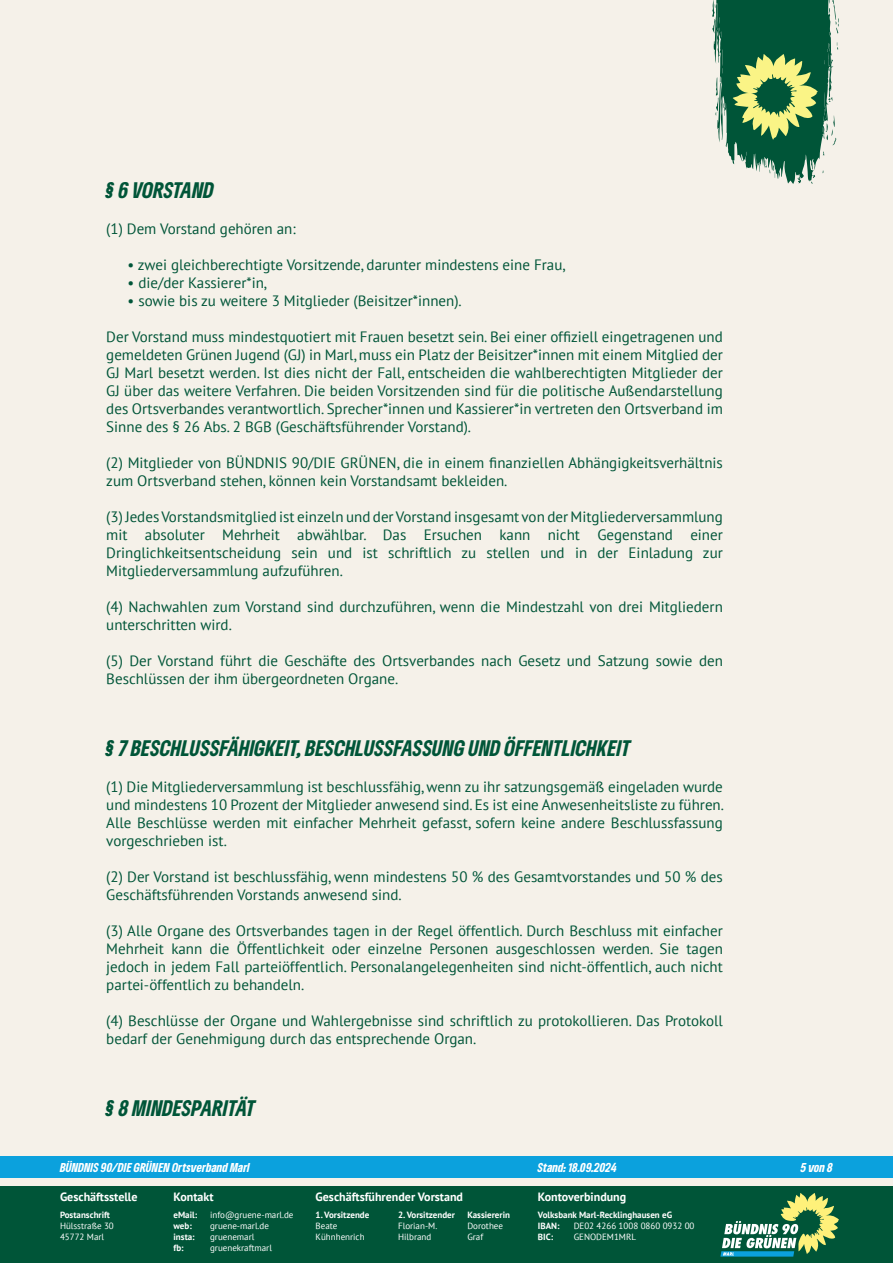
<style>
.page{position:relative;width:893px;height:1263px;background:#f5f1e9}
.page>*{position:absolute;margin:0;border:0;box-sizing:border-box;transform-origin:0 0}
.t1{font:italic 900 condensed 21px "Gruene Type";letter-spacing:.005em;color:#005538}
.t2{font:15px/18px "PT Sans";color:#005538}
.t3{font:700 12px "PT Sans";color:#fff}
.t4{font:italic 900 condensed 12px "Gruene Type";color:#fff}
.t5{font:9px/10.8px "PT Sans";color:#fff}
.t6{font:700 9px "PT Sans";color:#fff}
</style>
<div class="page">
<svg style="left:712px;top:0;width:127px;height:184px"></svg>
<div style="left:0;top:1186px;width:893px;height:77px;background:#005538"></div>
<svg style="left:720px;top:1193px;width:119px;height:63px"></svg>
<div style="left:0;top:1157px;width:893px;height:21px;background:#0ba1dd"></div>
<h1 class="t1" style="left:106px;top:176px;width:109px">§ 6 VORSTAND</h1>
<p class="t2" style="left:106px;top:219px;width:191px">(1) Dem Vorstand gehören an:</p>
<p class="t2" style="left:128px;top:255px;width:439px">• zwei gleichberechtigte Vorsitzende, darunter mindestens eine Frau,</p>
<p class="t2" style="left:128px;top:273px;width:141px">• die/der Kassierer*in,</p>
<p class="t2" style="left:128px;top:291px;width:336px">• sowie bis zu weitere 3 Mitglieder (Beisitzer*innen).</p>
<p class="t2" style="left:106px;top:327px;width:618px;text-align:justify">Der Vorstand muss mindestquotiert mit Frauen besetzt sein. Bei einer offiziell eingetragenen und gemeldeten Grünen Jugend (GJ) in Marl, muss ein Platz der Beisitzer*innen mit einem Mitglied der GJ Marl besetzt werden. Ist dies nicht der Fall, entscheiden die wahlberechtigten Mitglieder der GJ über das weitere Verfahren. Die beiden Vorsitzenden sind für die politische Außendarstellung des Ortsverbandes verantwortlich. Sprecher*innen und Kassierer*in vertreten den Ortsverband im Sinne des § 26 Abs. 2 BGB (Geschäftsführender Vorstand).</p>
<p class="t2" style="left:106px;top:453px;width:618px">(2) Mitglieder von BÜNDNIS 90/DIE GRÜNEN, die in einem finanziellen Abhängigkeitsverhältnis zum Ortsverband stehen, können kein Vorstandsamt bekleiden.</p>
<p class="t2" style="left:106px;top:507px;width:618px;text-align:justify">(3) Jedes Vorstandsmitglied ist einzeln und der Vorstand insgesamt von der Mitgliederversammlung mit absoluter Mehrheit abwählbar. Das Ersuchen kann nicht Gegenstand einer Dringlichkeitsentscheidung sein und ist schriftlich zu stellen und in der Einladung zur Mitgliederversammlung aufzuführen.</p>
<p class="t2" style="left:106px;top:597px;width:618px">(4) Nachwahlen zum Vorstand sind durchzuführen, wenn die Mindestzahl von drei Mitgliedern unterschritten wird.</p>
<p class="t2" style="left:106px;top:651px;width:618px">(5) Der Vorstand führt die Geschäfte des Ortsverbandes nach Gesetz und Satzung sowie den<br>Beschlüssen der ihm übergeordneten Organe.</p>
<h1 class="t1" style="left:106px;top:734px;width:526px">§ 7 BESCHLUSSFÄHIGKEIT, BESCHLUSSFASSUNG UND ÖFFENTLICHKEIT</h1>
<p class="t2" style="left:106px;top:777px;width:619px;text-align:justify">(1) Die Mitgliederversammlung ist beschlussfähig, wenn zu ihr satzungsgemäß eingeladen wurde und mindestens 10 Prozent der Mitglieder anwesend sind. Es ist eine Anwesenheitsliste zu führen.<br>Alle Beschlüsse werden mit einfacher Mehrheit gefasst, sofern keine andere Beschlussfassung vorgeschrieben ist.</p>
<p class="t2" style="left:106px;top:867px;width:618px">(2) Der Vorstand ist beschlussfähig, wenn mindestens 50 % des Gesamtvorstandes und 50 % des<br>Geschäftsführenden Vorstands anwesend sind.</p>
<p class="t2" style="left:106px;top:921px;width:618px;text-align:justify">(3) Alle Organe des Ortsverbandes tagen in der Regel öffentlich. Durch Beschluss mit einfacher Mehrheit kann die Öffentlichkeit oder einzelne Personen ausgeschlossen werden. Sie tagen jedoch in jedem Fall parteiöffentlich. Personalangelegenheiten sind nicht-öffentlich, auch nicht partei-öffentlich zu behandeln.</p>
<p class="t2" style="left:106px;top:1011px;width:618px">(4) Beschlüsse der Organe und Wahlergebnisse sind schriftlich zu protokollieren. Das Protokoll bedarf der Genehmigung durch das entsprechende Organ.</p>
<h1 class="t1" style="left:106px;top:1094px;width:151px">§ 8 MINDESPARITÄT</h1>
<p class="t4" style="left:60px;top:1160px;width:191px">BÜNDNIS 90/DIE GRÜNEN Ortsverband Marl</p>
<p class="t4" style="left:538px;top:1160px;width:81px">Stand: 18.09.2024</p>
<p class="t4" style="left:801px;top:1160px;width:34px">5 von 8</p>
<p class="t3" style="left:60px;top:1189px;width:79px">Geschäftsstelle</p>
<p class="t3" style="left:174px;top:1189px;width:42px">Kontakt</p>
<p class="t3" style="left:316px;top:1189px;width:149px">Geschäftsführender Vorstand</p>
<p class="t3" style="left:538px;top:1189px;width:90px">Kontoverbindung</p>
<p class="t6" style="left:60px;top:1209px;width:52px">Postanschrift</p>
<p class="t6" style="left:174px;top:1209px;width:25px">eMail:</p>
<p class="t5" style="left:210px;top:1210px;width:85px">info@gruene-marl.de</p>
<p class="t6" style="left:316px;top:1209px;width:55px">1. Vorsitzende</p>
<p class="t6" style="left:398px;top:1209px;width:58px">2. Vorsitzender</p>
<p class="t6" style="left:467px;top:1209px;width:44px">Kassiererin</p>
<p class="t6" style="left:538px;top:1209px;width:136px">Volksbank Marl-Recklinghausen eG</p>
<p class="t5" style="left:60px;top:1221px;width:55px">Hülsstraße 30<br>45772 Marl</p>
<p class="t6" style="left:174px;top:1220px;width:20px">web:</p>
<p class="t5" style="left:210px;top:1221px;width:60px">gruene-marl.de</p>
<p class="t5" style="left:316px;top:1221px;width:51px">Beate<br>Kühnhenrich</p>
<p class="t5" style="left:398px;top:1221px;width:41px">Florian-M.<br>Hilbrand</p>
<p class="t5" style="left:467px;top:1221px;width:37px">Dorothee<br>Graf</p>
<p class="t6" style="left:538px;top:1220px;width:23px">IBAN:</p>
<p class="t5" style="left:574px;top:1221px;width:122px">DE02 4266 1008 0860 0932 00</p>
<p class="t6" style="left:174px;top:1231px;width:23px">insta:</p>
<p class="t5" style="left:210px;top:1232px;width:46px">gruenemarl</p>
<p class="t6" style="left:538px;top:1231px;width:17px">BIC:</p>
<p class="t5" style="left:574px;top:1232px;width:64px">GENODEM1MRL</p>
<p class="t6" style="left:174px;top:1242px;width:12px">fb:</p>
<p class="t5" style="left:210px;top:1243px;width:63px">gruenekraftmarl</p>
</div>
